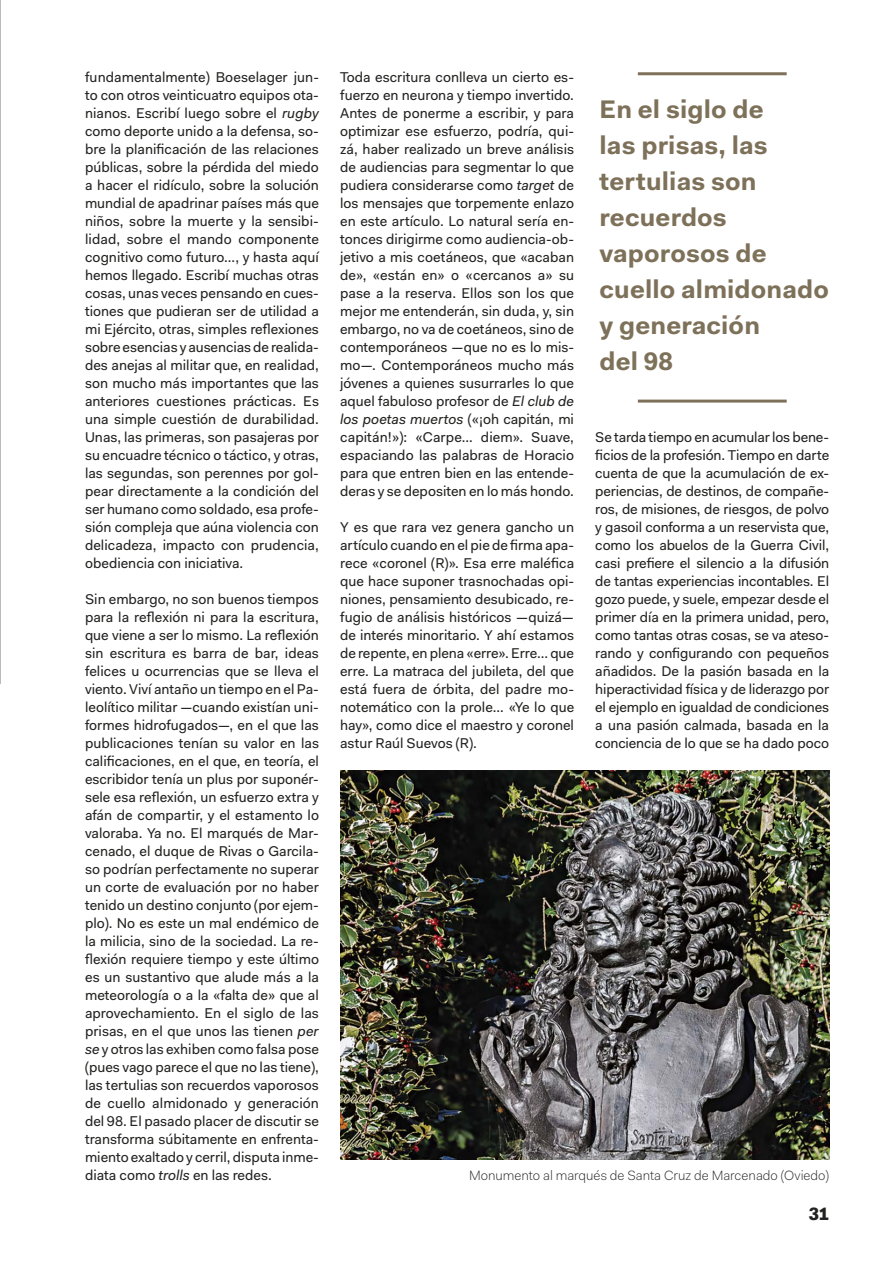
<style>
.page{position:relative;width:893px;height:1263px;background:#fff}
.page>*{position:absolute;margin:0;border:0;box-sizing:border-box;transform-origin:0 0}
.t1{font:700 25.5px/36px "Fakt Pro";letter-spacing:.005em;color:#7e715a}
.t2{font:900 18px "Fakt Pro";color:#222221}
.t3{font:14.25px/18px "Fakt Pro";color:#222221;text-align:justify}
.t4{font:300 13.5px "Fakt Pro";color:#222221}
.s1{font-style:italic}
</style>
<div class="page">
<svg style="left:0;top:0;width:1px;height:684px"></svg>
<hr style="left:638px;top:72px;width:149px;height:3px;background:#7e715a">
<hr style="left:638px;top:400px;width:149px;height:3px;background:#7e715a">
<img style="left:340px;top:771px;width:489px;height:389px">
<p class="t3" style="left:85px;top:68px;width:235px">fundamentalmente) Boeselager jun&shy;to con otros veinticuatro equipos ota&shy;nianos. Escribí luego sobre el <span class="s1">rugby </span>como deporte unido a la defensa, so&shy;bre la planificación de las relaciones públicas, sobre la pérdida del miedo a hacer el ridículo, sobre la solución mundial de apadrinar países más que niños, sobre la muerte y la sensibi&shy;lidad, sobre el mando componente cognitivo como futuro…, y hasta aquí hemos llegado. Escribí muchas otras cosas, unas veces pensando en cues&shy;tiones que pudieran ser de utilidad a mi Ejército, otras, simples reflexiones sobre esencias y ausencias de realida&shy;des anejas al militar que, en realidad, son mucho más importantes que las anteriores cuestiones prácticas. Es una simple cuestión de durabilidad.<br>Unas, las primeras, son pasajeras por su encuadre técnico o táctico, y otras, las segundas, son perennes por gol&shy;pear directamente a la condición del ser humano como soldado, esa profe&shy;sión compleja que aúna violencia con delicadeza, impacto con prudencia, obediencia con iniciativa.</p>
<p class="t3" style="left:85px;top:590px;width:235px">Sin embargo, no son buenos tiempos para la reflexión ni para la escritura, que viene a ser lo mismo. La reflexión sin escritura es barra de bar, ideas felices u ocurrencias que se lleva el viento. Viví antaño un tiempo en el Pa&shy;leolítico militar —cuando existían uni&shy;formes hidrofugados—, en el que las publicaciones tenían su valor en las calificaciones, en el que, en teoría, el escribidor tenía un plus por suponér&shy;sele esa reflexión, un esfuerzo extra y afán de compartir, y el estamento lo valoraba. Ya no. El marqués de Mar&shy;cenado, el duque de Rivas o Garcila&shy;so podrían perfectamente no superar un corte de evaluación por no haber tenido un destino conjunto (por ejem&shy;plo). No es este un mal endémico de la milicia, sino de la sociedad. La re&shy;flexión requiere tiempo y este último es un sustantivo que alude más a la meteorología o a la «falta de» que al aprovechamiento. En el siglo de las prisas, en el que unos las tienen <span class="s1">per se</span> y otros las exhiben como falsa pose (pues vago parece el que no las tiene), las tertulias son recuerdos vaporosos de cuello almidonado y generación del 98. El pasado placer de discutir se transforma súbitamente en enfrenta&shy;miento exaltado y cerril, disputa inme&shy;diata como <span class="s1">trolls</span> en las redes.</p>
<p class="t3" style="left:340px;top:68px;width:235px">Toda escritura conlleva un cierto es&shy;fuerzo en neurona y tiempo invertido.<br>Antes de ponerme a escribir, y para optimizar ese esfuerzo, podría, qui&shy;zá, haber realizado un breve análisis de audiencias para segmentar lo que pudiera considerarse como <span class="s1">target</span> de los mensajes que torpemente enlazo en este artículo. Lo natural sería en&shy;tonces dirigirme como audiencia-ob&shy;jetivo a mis coetáneos, que «acaban de», «están en» o «cercanos a» su pase a la reserva. Ellos son los que mejor me entenderán, sin duda, y, sin embargo, no va de coetáneos, sino de contemporáneos —que no es lo mis&shy;mo—. Contemporáneos mucho más jóvenes a quienes susurrarles lo que aquel fabuloso profesor de <span class="s1">El club de los poetas muertos</span> («¡oh capitán, mi capitán!»): «Carpe… diem». Suave, espaciando las palabras de Horacio para que entren bien en las entende&shy;deras y se depositen en lo más hondo.</p>
<p class="t3" style="left:340px;top:518px;width:235px">Y es que rara vez genera gancho un artículo cuando en el pie de firma apa&shy;rece «coronel (R)». Esa erre maléfica que hace suponer trasnochadas opi&shy;niones, pensamiento desubicado, re&shy;fugio de análisis históricos —quizá— de interés minoritario. Y ahí estamos de repente, en plena «erre». Erre… que erre. La matraca del jubileta, del que está fuera de órbita, del padre mo&shy;notemático con la prole… «Ye lo que hay», como dice el maestro y coronel astur Raúl Suevos (R).</p>
<h1 class="t1" style="left:600px;top:91px;width:231px">En el siglo de<br>las prisas, las tertulias son recuerdos vaporosos de cuello almidonado y generación<br>del 98</h1>
<p class="t3" style="left:595px;top:428px;width:235px">Se tarda tiempo en acumular los bene&shy;ficios de la profesión. Tiempo en darte cuenta de que la acumulación de ex&shy;periencias, de destinos, de compañe&shy;ros, de misiones, de riesgos, de polvo y gasoil conforma a un reservista que, como los abuelos de la Guerra Civil, casi prefiere el silencio a la difusión de tantas experiencias incontables. El gozo puede, y suele, empezar desde el primer día en la primera unidad, pero, como tantas otras cosas, se va ateso&shy;rando y configurando con pequeños añadidos. De la pasión basada en la hiperactividad física y de liderazgo por el ejemplo en igualdad de condiciones a una pasión calmada, basada en la conciencia de lo que se ha dado poco</p>
<p class="t4" style="left:469px;top:1166px;width:362px">Monumento al marqués de Santa Cruz de Marcenado (Oviedo)</p>
<p class="t2" style="left:809px;top:1202px;width:22px">31</p>
</div>
